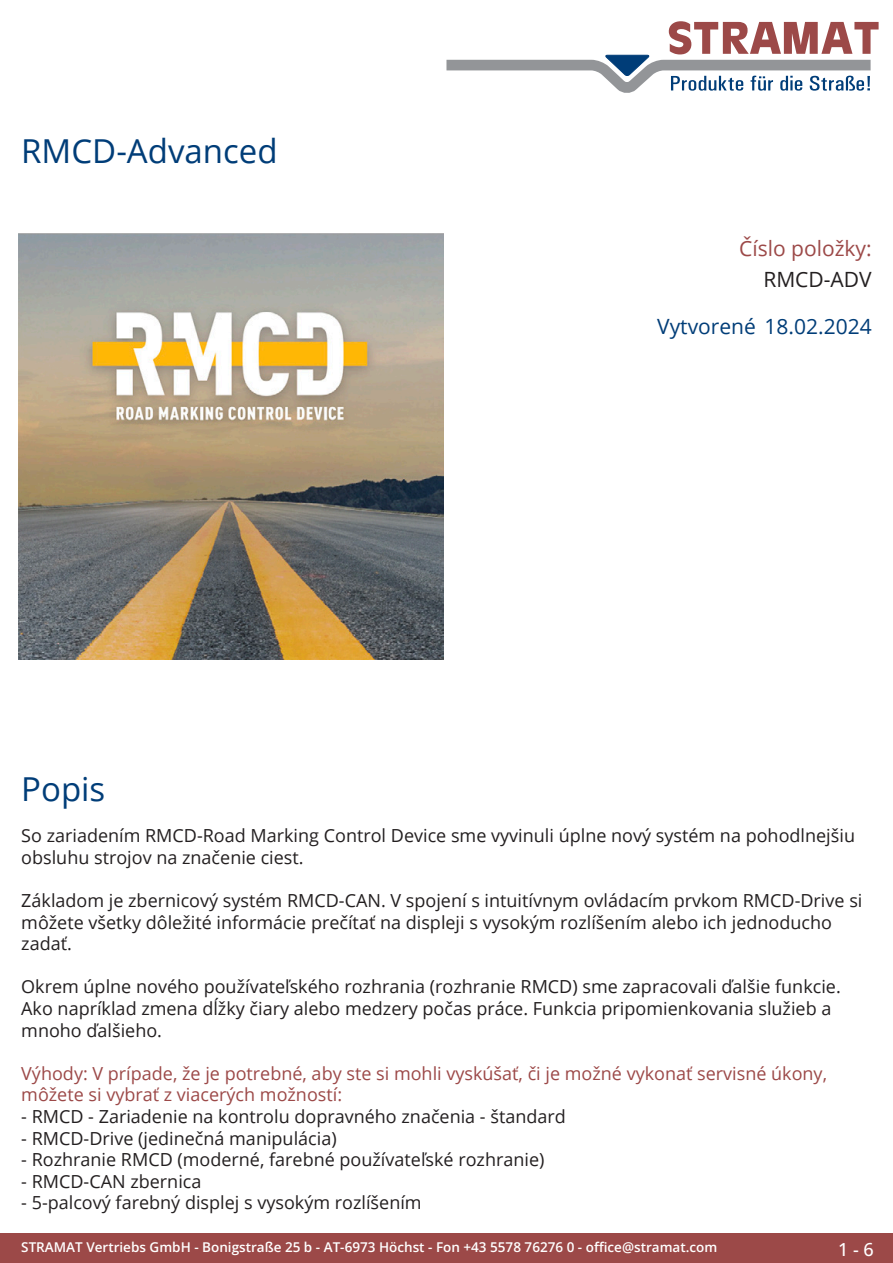
<style>
.page{position:relative;width:893px;height:1263px;background:#fff}
.page>*{position:absolute;margin:0;border:0;box-sizing:border-box;transform-origin:0 0}
.Produkttitel{font:33px "Open Sans";color:#003d78}
.Erstellungsdatum{font:21px "Open Sans";color:#003d78}
.TechDaten_Überschrif{font:21px "Open Sans";color:#9c4948}
.TechDaten_Inhalt{font:21px "Open Sans";color:#231f20}
.Beschreibung_Text{font:18px/21.6px "Open Sans";color:#231f20}
.Beschreibung_Text-2{font:18px/21.6px "Open Sans";color:#9c4948}
.t1{font:500 18px "Open Sans";color:#fff}
.t2{font:600 13.5px "Open Sans";color:#fff}
</style>
<div class="page">
<div style="left:0;top:1233px;width:893px;height:30px;background:#9c4948"></div>
<svg style="left:446px;top:21px;width:433px;height:72px"></svg>
<img style="left:18px;top:234px;width:425px;height:425px">
<p class="Produkttitel" style="left:21px;top:128px;width:258px">RMCD-Advanced</p>
<p class="TechDaten_Überschrif" style="left:739px;top:234px;width:134px">Číslo položky:</p>
<p class="TechDaten_Inhalt" style="left:763px;top:265px;width:110px">RMCD-ADV</p>
<p class="Erstellungsdatum" style="left:657px;top:312px;width:216px">Vytvorené 18.02.2024</p>
<p class="Produkttitel" style="left:21px;top:766px;width:86px">Popis</p>
<p class="Beschreibung_Text" style="left:21px;top:824px;width:835px">So zariadením RMCD-Road Marking Control Device sme vyvinuli úplne nový systém na pohodlnejšiu obsluhu strojov na značenie ciest.</p>
<p class="Beschreibung_Text" style="left:21px;top:889px;width:843px">Základom je zbernicový systém RMCD-CAN. V spojení s intuitívnym ovládacím prvkom RMCD-Drive si môžete všetky dôležité informácie prečítať na displeji s vysokým rozlíšením alebo ich jednoducho zadať.</p>
<p class="Beschreibung_Text" style="left:21px;top:975px;width:821px">Okrem úplne nového používateľského rozhrania (rozhranie RMCD) sme zapracovali ďalšie funkcie.<br>Ako napríklad zmena dĺžky čiary alebo medzery počas práce. Funkcia pripomienkovania služieb a mnoho ďalšieho.</p>
<p class="Beschreibung_Text-2" style="left:21px;top:1062px;width:807px">Výhody: V prípade, že je potrebné, aby ste si mohli vyskúšať, či je možné vykonať servisné úkony, môžete si vybrať z viacerých možností:</p>
<p class="Beschreibung_Text" style="left:21px;top:1105px;width:546px">- RMCD - Zariadenie na kontrolu dopravného značenia - štandard</p>
<p class="Beschreibung_Text" style="left:21px;top:1127px;width:317px">- RMCD-Drive (jedinečná manipulácia)</p>
<p class="Beschreibung_Text" style="left:21px;top:1148px;width:525px">- Rozhranie RMCD (moderné, farebné používateľské rozhranie)</p>
<p class="Beschreibung_Text" style="left:21px;top:1170px;width:182px">- RMCD-CAN zbernica</p>
<p class="Beschreibung_Text" style="left:21px;top:1191px;width:402px">- 5-palcový farebný displej s vysokým rozlíšením</p>
<p class="t2" style="left:21px;top:1238px;width:698px">STRAMAT Vertriebs GmbH - Bonigstraße 25 b - AT-6973 Höchst - Fon +43 5578 76276 0 - office@stramat.com</p>
<p class="t1" style="left:838px;top:1237px;width:37px">1 - 6</p>
</div>
